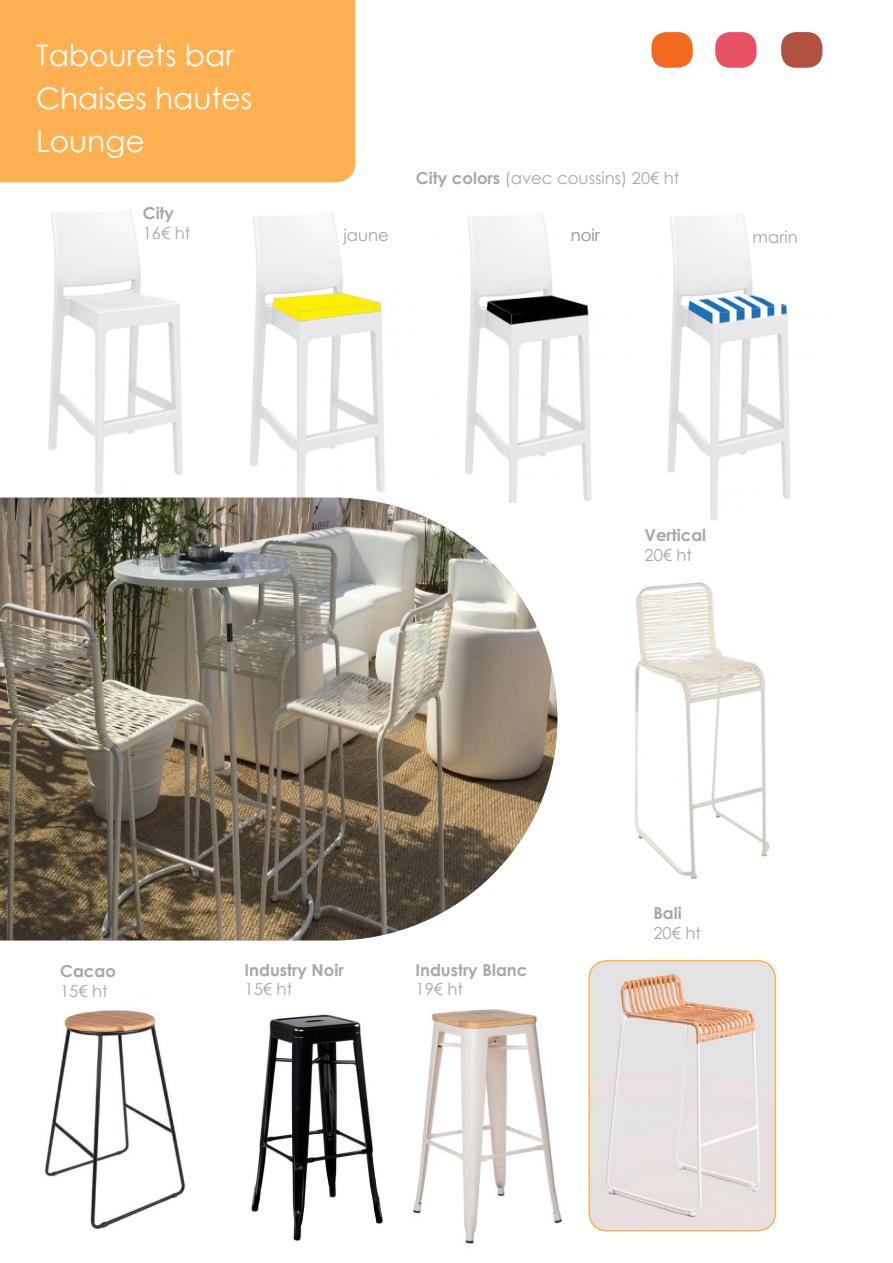
<style>
.page{position:relative;width:893px;height:1263px;background:#fff}
.page>*{position:absolute;margin:0;border:0;box-sizing:border-box;transform-origin:0 0}
.t1{font:29.7px/42.9px "Century Gothic";color:#fff}
.t2{font:16.5px "Century Gothic";color:#a8a8a8}
.t3{font:700 16.5px "Century Gothic";color:#a8a8a8}
.s1{font-weight:700}
</style>
<div class="page">
<img style="left:45px;top:1010px;width:141px;height:219px">
<img style="left:413px;top:1009px;width:150px;height:235px">
<img style="left:634px;top:582px;width:136px;height:297px">
<div style="left:0;top:0;width:355px;height:182px;background:#ffb152"></div>
<div style="left:715px;top:32px;width:41px;height:36px;background:#e85263;border-radius:15px"></div>
<div style="left:781px;top:32px;width:41px;height:36px;background:#b25140;border-radius:15px"></div>
<div style="left:651px;top:32px;width:42px;height:36px;background:#f36a1e;border-radius:15px"></div>
<img style="left:230px;top:213px;width:155px;height:285px">
<img style="left:667px;top:214px;width:124px;height:307px">
<img style="left:465px;top:214px;width:127px;height:287px">
<img style="left:19px;top:210px;width:185px;height:288px">
<img style="left:0;top:498px;width:557px;height:442px">
<img style="left:590px;top:961px;width:185px;height:270px">
<div style="left:588px;top:960px;width:188px;height:271px;border:1px solid #ffb152;border-radius:18px"></div>
<img style="left:251px;top:1014px;width:132px;height:227px">
<h1 class="t1" style="left:36px;top:33px;width:218px">Tabourets bar<br>Chaises hautes<br>Lounge</h1>
<p class="t3" style="left:143px;top:201px;width:33px">City</p>
<p class="t2" style="left:143px;top:222px;width:49px">16€ ht</p>
<p class="t2" style="left:416px;top:166px;width:265px"><span class="s1">City colors</span> (avec coussins) 20€ ht</p>
<p class="t2" style="left:343px;top:223px;width:47px">jaune</p>
<p class="t2" style="left:571px;top:223px;width:31px">noir</p>
<p class="t2" style="left:753px;top:226px;width:47px">marin</p>
<p class="t3" style="left:644px;top:522px;width:63px">Vertical</p>
<p class="t2" style="left:644px;top:543px;width:49px">20€ ht</p>
<p class="t3" style="left:653px;top:900px;width:30px">Bali</p>
<p class="t2" style="left:653px;top:921px;width:49px">20€ ht</p>
<p class="t3" style="left:60px;top:959px;width:57px">Cacao</p>
<p class="t2" style="left:60px;top:980px;width:49px">15€ ht</p>
<p class="t3" style="left:245px;top:957px;width:100px">Industry Noir</p>
<p class="t2" style="left:245px;top:978px;width:49px">15€ ht</p>
<p class="t3" style="left:415px;top:957px;width:113px">Industry Blanc</p>
<p class="t2" style="left:415px;top:978px;width:49px">19€ ht</p>
</div>
